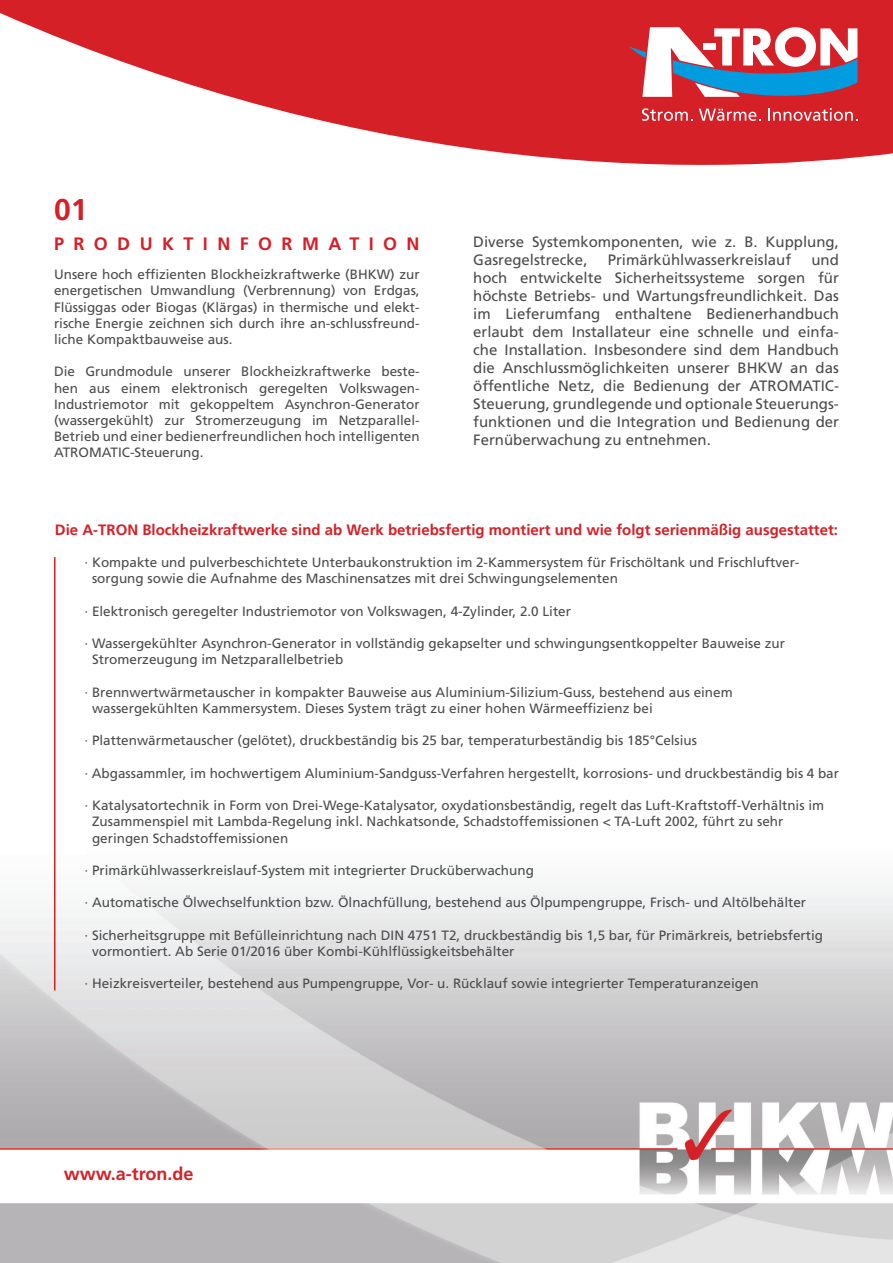
<style>
.page{position:relative;width:893px;height:1263px;background:#fff}
.page>*{position:absolute;margin:0;border:0;box-sizing:border-box;transform-origin:0 0}
.t1{font:700 30px "Frutiger LT Std";color:#d62027}
.t2{font:700 18px "Frutiger LT Std";letter-spacing:.525em;color:#d62027}
.t3{font:700 18px "Frutiger LT Std";color:#d62027}
.t4{font:15px/18px "Frutiger LT Std";color:#4b4c4e;text-align:justify}
.t5{font:700 15px "Frutiger LT Std";color:#d62027}
.t6{font:13.5px/16.2px "Frutiger LT Std";color:#4b4c4e}
</style>
<div class="page">
<img style="left:0;top:884px;width:893px;height:379px">
<svg style="left:0;top:0;width:893px;height:165px;fill:#d62027"></svg>
<svg style="left:642px;top:108px;width:50px;height:13px"></svg>
<svg style="left:699px;top:109px;width:62px;height:12px"></svg>
<svg style="left:768px;top:108px;width:90px;height:13px"></svg>
<svg style="left:628px;top:27px;width:229px;height:70px"></svg>
<hr style="left:54px;top:557px;width:2px;height:433px;background:#d62027">
<p class="t1" style="left:54px;top:192px;width:35px">01</p>
<p class="t2" style="left:54px;top:233px;width:367px">PRODUKTINFORMATION</p>
<p class="t6" style="left:54px;top:266px;width:367px;text-align:justify">Unsere hoch effizienten Blockheizkraftwerke (BHKW) zur energetischen Umwandlung (Verbrennung) von Erdgas, Flüssiggas oder Biogas (Klärgas) in thermische und elekt&shy;rische Energie zeichnen sich durch ihre an-schlussfreund-</p>
<p class="t6" style="left:54px;top:331px;width:180px">liche Kompaktbauweise aus.</p>
<p class="t6" style="left:54px;top:364px;width:367px">Die Grundmodule unserer Blockheizkraftwerke beste&shy;hen aus einem elektronisch geregelten Volkswagen-</p>
<p class="t6" style="left:54px;top:396px;width:367px">Industriemotor mit gekoppeltem Asynchron-Generator (wassergekühlt) zur Stromerzeugung im Netzparallel-</p>
<p class="t6" style="left:54px;top:428px;width:367px">Betrieb und einer bedienerfreundlichen hoch intelligenten</p>
<p class="t6" style="left:54px;top:445px;width:151px">ATROMATIC-Steuerung.</p>
<p class="t4" style="left:473px;top:233px;width:367px">Diverse Systemkomponenten, wie z. B. Kupplung,<br>Gasregelstrecke,</p>
<p class="t4" style="left:608px;top:251px;width:185px">Primärkühlwasserkreislauf</p>
<p class="t4" style="left:473px;top:251px;width:367px;text-indent:338px">und hoch entwickelte Sicherheitssysteme sorgen für höchste Betriebs- und Wartungsfreundlichkeit. Das im Lieferumfang enthaltene Bedienerhandbuch erlaubt dem Installateur eine schnelle und einfa&shy;che Installation. Insbesondere sind dem Handbuch die Anschlussmöglichkeiten unserer BHKW an das öffentliche Netz, die Bedienung der ATROMATIC-</p>
<p class="t4" style="left:473px;top:395px;width:367px">Steuerung, grundlegende und optionale Steuerungs&shy;funktionen und die Integration und Bedienung der Fernüberwachung zu entnehmen.</p>
<p class="t5" style="left:55px;top:521px;width:785px">Die A-TRON Blockheizkraftwerke sind ab Werk betriebsfertig montiert und wie folgt serienmäßig ausgestattet:</p>
<p class="t6" style="left:85px;top:554px;width:716px">· Kompakte und pulverbeschichtete Unterbaukonstruktion im 2-Kammersystem für Frischöltank und Frischluftver-</p>
<p class="t6" style="left:92px;top:571px;width:527px">sorgung sowie die Aufnahme des Maschinensatzes mit drei Schwingungselementen</p>
<p class="t6" style="left:85px;top:603px;width:488px">· Elektronisch geregelter Industriemotor von Volkswagen, 4-Zylinder, 2.0 Liter</p>
<p class="t6" style="left:85px;top:635px;width:702px">· Wassergekühlter Asynchron-Generator in vollständig gekapselter und schwingungsentkoppelter Bauweise zur</p>
<p class="t6" style="left:92px;top:652px;width:253px">Stromerzeugung im Netzparallelbetrieb</p>
<p class="t6" style="left:85px;top:684px;width:650px">· Brennwertwärmetauscher in kompakter Bauweise aus Aluminium-Silizium-Guss, bestehend aus einem</p>
<p class="t6" style="left:92px;top:700px;width:562px">wassergekühlten Kammersystem. Dieses System trägt zu einer hohen Wärmeeffizienz bei</p>
<p class="t6" style="left:85px;top:733px;width:614px">· Plattenwärmetauscher (gelötet), druckbeständig bis 25 bar, temperaturbeständig bis 185°Celsius</p>
<p class="t6" style="left:85px;top:765px;width:756px">· Abgassammler, im hochwertigem Aluminium-Sandguss-Verfahren hergestellt, korrosions- und druckbeständig bis 4 bar</p>
<p class="t6" style="left:92px;top:797px;width:734px;text-indent:-8px">· Katalysatortechnik in Form von Drei-Wege-Katalysator, oxydationsbeständig, regelt das Luft-Kraftstoff-Verhältnis im<br>Zusammenspiel mit Lambda-Regelung inkl. Nachkatsonde, Schadstoffemissionen &lt; TA-Luft 2002, führt zu sehr</p>
<p class="t6" style="left:92px;top:830px;width:198px">geringen Schadstoffemissionen</p>
<p class="t6" style="left:85px;top:862px;width:451px">· Primärkühlwasserkreislauf-System mit integrierter Drucküberwachung</p>
<p class="t6" style="left:85px;top:895px;width:723px">· Automatische Ölwechselfunktion bzw. Ölnachfüllung, bestehend aus Ölpumpengruppe, Frisch- und Altölbehälter</p>
<p class="t6" style="left:92px;top:927px;width:732px;text-indent:-8px">· Sicherheitsgruppe mit Befülleinrichtung nach DIN 4751 T2, druckbeständig bis 1,5 bar, für Primärkreis, betriebsfertig vormontiert. Ab Serie 01/2016 über Kombi-Kühlflüssigkeitsbehälter</p>
<p class="t6" style="left:85px;top:976px;width:676px">· Heizkreisverteiler, bestehend aus Pumpengruppe, Vor- u. Rücklauf sowie integrierter Temperaturanzeigen</p>
<p class="t3" style="left:64px;top:1163px;width:131px">www.a-tron.de</p>
</div>
